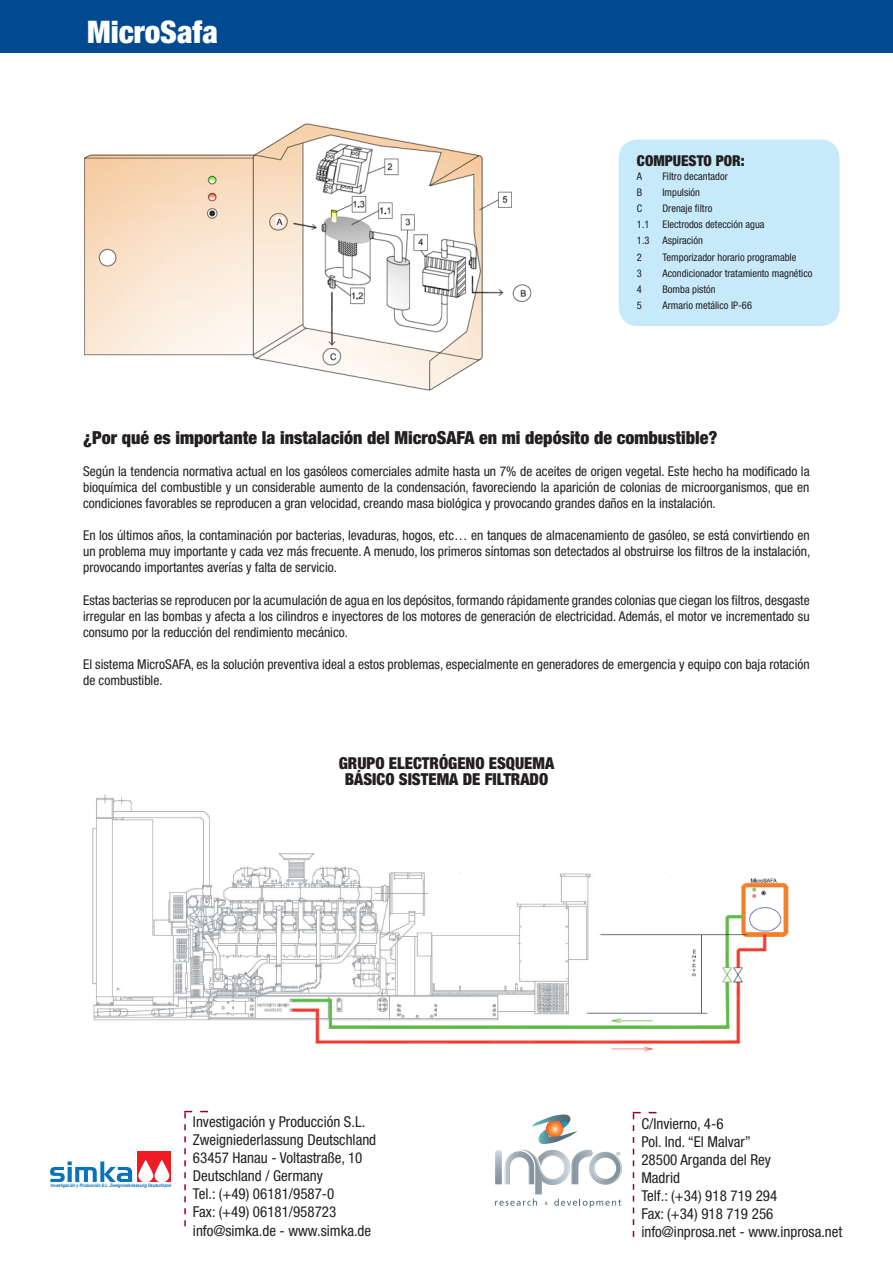
<style>
.page{position:relative;width:893px;height:1263px;background:#fff}
.page>*{position:absolute;margin:0;border:0;box-sizing:border-box;transform-origin:0 0}
.t1{font:900 condensed 31.2px "Helvetica Neue";color:#fff}
.t2{font:900 condensed 18px "Helvetica Neue";color:#231f20}
.t3{font:900 condensed 16.5px "Helvetica Neue";color:#231f20}
.t4{font:condensed 15px "Helvetica Neue";color:#231f20}
.t5{font:900 condensed 15px "Helvetica Neue";color:#231f20}
.t6{font:condensed 13.5px/16px "Helvetica Neue";color:#231f20;text-align:justify}
.t7{font:condensed 10.5px "Helvetica Neue";color:#231f20}
.t8{font:italic 700 condensed 4.65px "Helvetica";color:#0b72ba}
</style>
<div class="page">
<div style="left:0;top:0;width:893px;height:53px;background:#014990"></div>
<div style="left:137px;top:1151px;width:34px;height:31px;background:#ee1d23"></div>
<svg style="left:139px;top:1161px;width:14px;height:21px"></svg>
<div style="left:139px;top:1161px;width:14px;height:21px;border:1px solid #fff;border-radius:7px"></div>
<div style="left:155px;top:1161px;width:14px;height:21px;background:#fff;border-radius:7px"></div>
<div style="left:155px;top:1161px;width:14px;height:21px;border:1px solid #fff;border-radius:7px"></div>
<svg style="left:50px;top:1161px;width:82px;height:21px"></svg>
<svg style="left:184px;top:1111px;width:24px;height:115px"></svg>
<svg style="left:495px;top:1150px;width:127px;height:57px"></svg>
<svg style="left:532px;top:1114px;width:45px;height:30px"></svg>
<svg style="left:633px;top:1112px;width:23px;height:125px"></svg>
<img style="left:84px;top:123px;width:448px;height:268px">
<div style="left:619px;top:139px;width:220px;height:187px;background:#c6eafa;border-radius:19px"></div>
<img style="left:92px;top:794px;width:697px;height:258px">
<p class="t1" style="left:87px;top:12px;width:132px">MicroSafa</p>
<p class="t5" style="left:637px;top:151px;width:109px">COMPUESTO POR:</p>
<p class="t7" style="left:637px;top:170px;width:7px">A</p>
<p class="t7" style="left:662px;top:170px;width:67px">Filtro decantador</p>
<p class="t7" style="left:637px;top:187px;width:7px">B</p>
<p class="t7" style="left:662px;top:187px;width:39px">Impulsión</p>
<p class="t7" style="left:637px;top:203px;width:7px">C</p>
<p class="t7" style="left:662px;top:203px;width:51px">Drenaje filtro</p>
<p class="t7" style="left:637px;top:219px;width:129px">1.1 Electrodos detección agua</p>
<p class="t7" style="left:637px;top:235px;width:67px">1.3 Aspiración</p>
<p class="t7" style="left:637px;top:251px;width:7px">2</p>
<p class="t7" style="left:662px;top:251px;width:135px">Temporizador horario programable</p>
<p class="t7" style="left:637px;top:267px;width:7px">3</p>
<p class="t7" style="left:662px;top:267px;width:152px">Acondicionador tratamiento magnético</p>
<p class="t7" style="left:637px;top:283px;width:7px">4</p>
<p class="t7" style="left:662px;top:283px;width:55px">Bomba pistón</p>
<p class="t7" style="left:637px;top:299px;width:7px">5</p>
<p class="t7" style="left:662px;top:299px;width:91px">Armario metálico IP-66</p>
<p class="t2" style="left:83px;top:427px;width:636px">¿Por qué es importante la instalación del MicroSAFA en mi depósito de combustible?</p>
<p class="t6" style="left:83px;top:463px;width:728px">Según la tendencia normativa actual en los gasóleos comerciales admite hasta un 7% de aceites de origen vegetal. Este hecho ha modificado la bioquímica del combustible y un considerable aumento de la condensación, favoreciendo la aparición de colonias de microorganismos, que en condiciones favorables se reproducen a gran velocidad, creando masa biológica y provocando grandes daños en la instalación.</p>
<p class="t6" style="left:83px;top:527px;width:729px">En los últimos años, la contaminación por bacterias, levaduras, hogos, etc… en tanques de almacenamiento de gasóleo, se está convirtiendo en un problema muy importante y cada vez más frecuente. A menudo, los primeros síntomas son detectados al obstruirse los filtros de la instalación, provocando importantes averías y falta de servicio.</p>
<p class="t6" style="left:83px;top:592px;width:728px">Estas bacterias se reproducen por la acumulación de agua en los depósitos, formando rápidamente grandes colonias que ciegan los filtros, desgaste irregular en las bombas y afecta a los cilindros e inyectores de los motores de generación de electricidad. Además, el motor ve incrementado su consumo por la reducción del rendimiento mecánico.</p>
<p class="t6" style="left:83px;top:656px;width:728px">El sistema MicroSAFA, es la solución preventiva ideal a estos problemas, especialmente en generadores de emergencia y equipo con baja rotación de combustible.</p>
<p class="t3" style="left:339px;top:753px;width:217px">GRUPO ELECTRÓGENO ESQUEMA</p>
<p class="t3" style="left:345px;top:769px;width:205px">BÁSICO SISTEMA DE FILTRADO</p>
<p class="t8" style="left:51px;top:1183px;width:122px">Investigación y Producción S.L. Zweigniederlassung Deutschland</p>
<p class="t4" style="left:193px;top:1113px;width:174px">Investigación y Producción S.L.</p>
<p class="t4" style="left:193px;top:1131px;width:185px">Zweigniederlassung Deutschland</p>
<p class="t4" style="left:193px;top:1149px;width:171px">63457 Hanau - Voltastraße, 10</p>
<p class="t4" style="left:193px;top:1167px;width:132px">Deutschland / Germany</p>
<p class="t4" style="left:193px;top:1185px;width:143px">Tel.: (+49) 06181/9587-0</p>
<p class="t4" style="left:193px;top:1203px;width:145px">Fax: (+49) 06181/958723</p>
<p class="t4" style="left:193px;top:1221px;width:180px">info@simka.de - www.simka.de</p>
<p class="t4" style="left:641px;top:1114px;width:84px">C/Invierno, 4-6</p>
<p class="t4" style="left:641px;top:1132px;width:111px">Pol. Ind. “El Malvar”</p>
<p class="t4" style="left:641px;top:1150px;width:131px">28500 Arganda del Rey</p>
<p class="t4" style="left:641px;top:1168px;width:40px">Madrid</p>
<p class="t4" style="left:641px;top:1186px;width:137px">Telf.: (+34) 918 719 294</p>
<p class="t4" style="left:641px;top:1204px;width:133px">Fax: (+34) 918 719 256</p>
<p class="t4" style="left:641px;top:1222px;width:203px">info@inprosa.net - www.inprosa.net</p>
</div>
